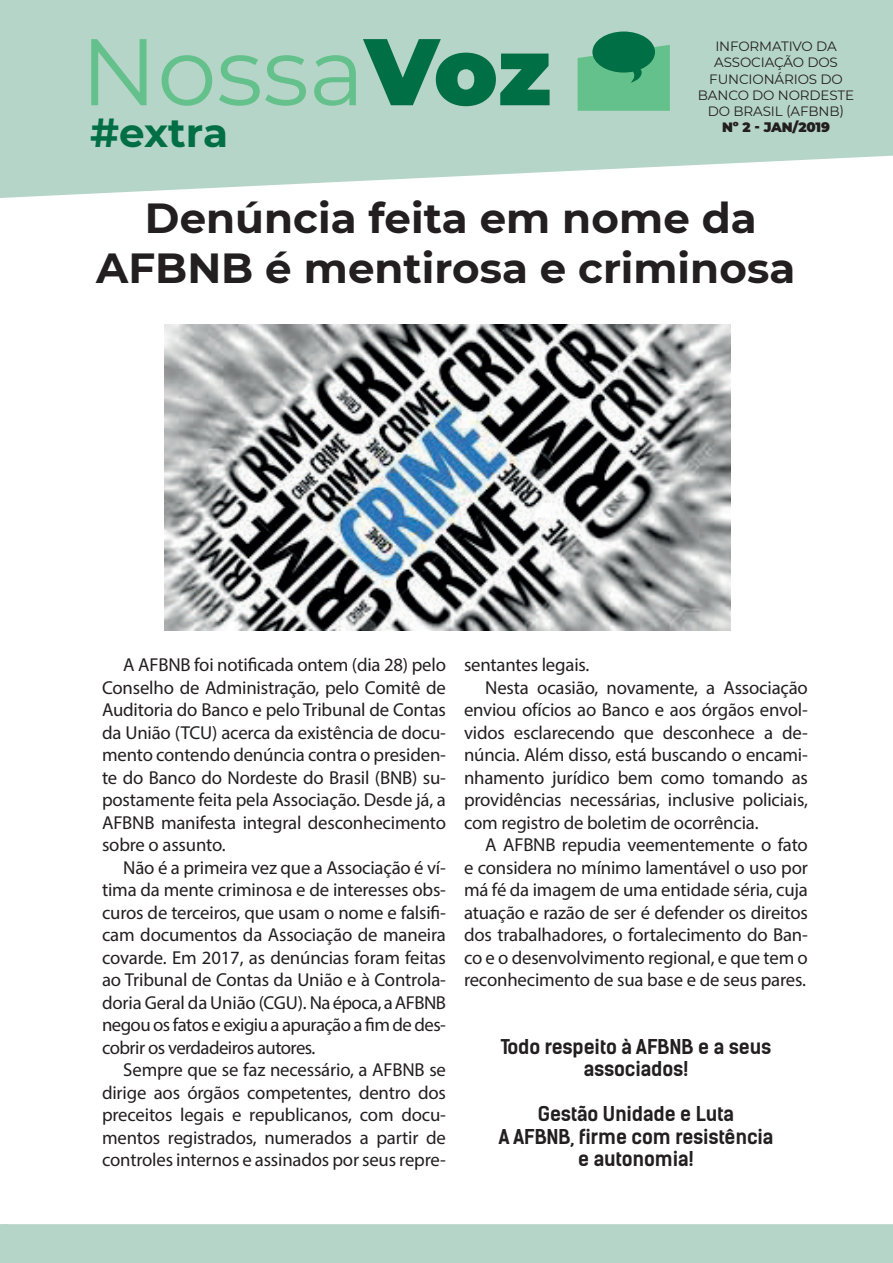
<style>
.page{position:relative;width:893px;height:1263px;background:#fff}
.page>*{position:absolute;margin:0;border:0;box-sizing:border-box;transform-origin:0 0}
.t1{font:94.5px "Montserrat";color:#65c18b}
.t2{font:700 42px/50.4px "Montserrat";color:#231f20;text-align:center}
.t3{font:700 40.5px "Montserrat";letter-spacing:-.005em;color:#016f45}
.t4{font:19.5px/22.5px "Kelson Sans Bold RU";letter-spacing:-.01em;color:#231f20;text-align:center}
.t5{font:18.75px/22.5px "Myriad Pro";letter-spacing:-.01em;color:#231f20;text-align:justify}
.t6{font:13.5px/16.2px "Montserrat";letter-spacing:-.01em;color:#231f20;text-align:center}
.t7{font:900 13.5px "Montserrat";letter-spacing:-.01em;color:#231f20}
.s1{font-weight:900;color:#016f45}
</style>
<div class="page">
<svg style="left:0;top:0;width:893px;height:198px;background:#bed9cf"></svg>
<svg style="left:578px;top:32px;width:92px;height:79px;background:#51ab7e"></svg>
<div style="left:0;top:1224px;width:893px;height:39px;background:#b6d5c9"></div>
<img style="left:165px;top:324px;width:565px;height:306px">
<h1 class="t1" style="left:80px;top:7px;width:472px">Nossa<span class="s1">Voz</span></h1>
<h3 class="t3" style="left:90px;top:104px;width:139px">#extra</h3>
<p class="t6" style="left:698px;top:38px;width:158px">INFORMATIVO DA<br>ASSOCIAÇÃO DOS<br>FUNCIONÁRIOS DO<br>BANCO DO NORDESTE<br>DO BRASIL (AFBNB)</p>
<p class="t7" style="left:722px;top:117px;width:109px">Nº 2 - JAN/2019</p>
<h2 class="t2" style="left:96px;top:191px;width:701px">Denúncia feita em nome da<br>AFBNB é mentirosa e criminosa</h2>
<p class="t5" style="left:102px;top:653px;width:345px;text-indent:21px">A AFBNB foi notificada ontem (dia 28) pelo Conselho de Administração, pelo Comitê de Auditoria do Banco e pelo Tribunal de Contas da União (TCU) acerca da existência de docu&shy;mento contendo denúncia contra o presiden&shy;te do Banco do Nordeste do Brasil (BNB) su&shy;postamente feita pela Associação. Desde já, a AFBNB manifesta integral desconhecimento sobre o assunto.</p>
<p class="t5" style="left:102px;top:856px;width:345px;text-indent:21px">Não é a primeira vez que a Associação é ví&shy;tima da mente criminosa e de interesses obs&shy;curos de terceiros, que usam o nome e falsifi&shy;cam documentos da Associação de maneira covarde. Em 2017, as denúncias foram feitas ao Tribunal de Contas da União e à Controla&shy;doria Geral da União (CGU). Na época, a AFBNB negou os fatos e exigiu a apuração a fim de des&shy;cobrir os verdadeiros autores.</p>
<p class="t5" style="left:102px;top:1058px;width:345px;text-indent:21px">Sempre que se faz necessário, a AFBNB se dirige aos órgãos competentes, dentro dos preceitos legais e republicanos, com docu&shy;mentos registrados, numerados a partir de controles internos e assinados por seus repre-</p>
<p class="t5" style="left:464px;top:653px;width:127px">sentantes legais.</p>
<p class="t5" style="left:485px;top:676px;width:324px">Nesta ocasião, novamente, a Associação</p>
<p class="t5" style="left:464px;top:698px;width:345px">enviou ofícios ao Banco e aos órgãos envol-</p>
<p class="t5" style="left:464px;top:721px;width:345px">vidos esclarecendo que desconhece a de-</p>
<p class="t5" style="left:464px;top:743px;width:345px">núncia. Além disso, está buscando o encami-</p>
<p class="t5" style="left:464px;top:766px;width:345px">nhamento jurídico bem como tomando as</p>
<p class="t5" style="left:464px;top:788px;width:345px">providências necessárias, inclusive policiais,</p>
<p class="t5" style="left:464px;top:811px;width:296px">com registro de boletim de ocorrência.</p>
<p class="t5" style="left:485px;top:833px;width:324px">A AFBNB repudia veementemente o fato</p>
<p class="t5" style="left:464px;top:856px;width:345px">e considera no mínimo lamentável o uso por</p>
<p class="t5" style="left:464px;top:878px;width:345px">má fé da imagem de uma entidade séria, cuja</p>
<p class="t5" style="left:464px;top:901px;width:345px">atuação e razão de ser é defender os direitos</p>
<p class="t5" style="left:464px;top:923px;width:345px">dos trabalhadores, o fortalecimento do Ban-</p>
<p class="t5" style="left:464px;top:946px;width:345px">co e o desenvolvimento regional, e que tem o</p>
<p class="t5" style="left:464px;top:968px;width:343px">reconhecimento de sua base e de seus pares.</p>
<p class="t4" style="left:501px;top:1035px;width:272px">Todo respeito à AFBNB e a seus associados!</p>
<p class="t4" style="left:498px;top:1103px;width:277px">Gestão Unidade e Luta<br>A AFBNB, firme com resistência e autonomia!</p>
</div>
